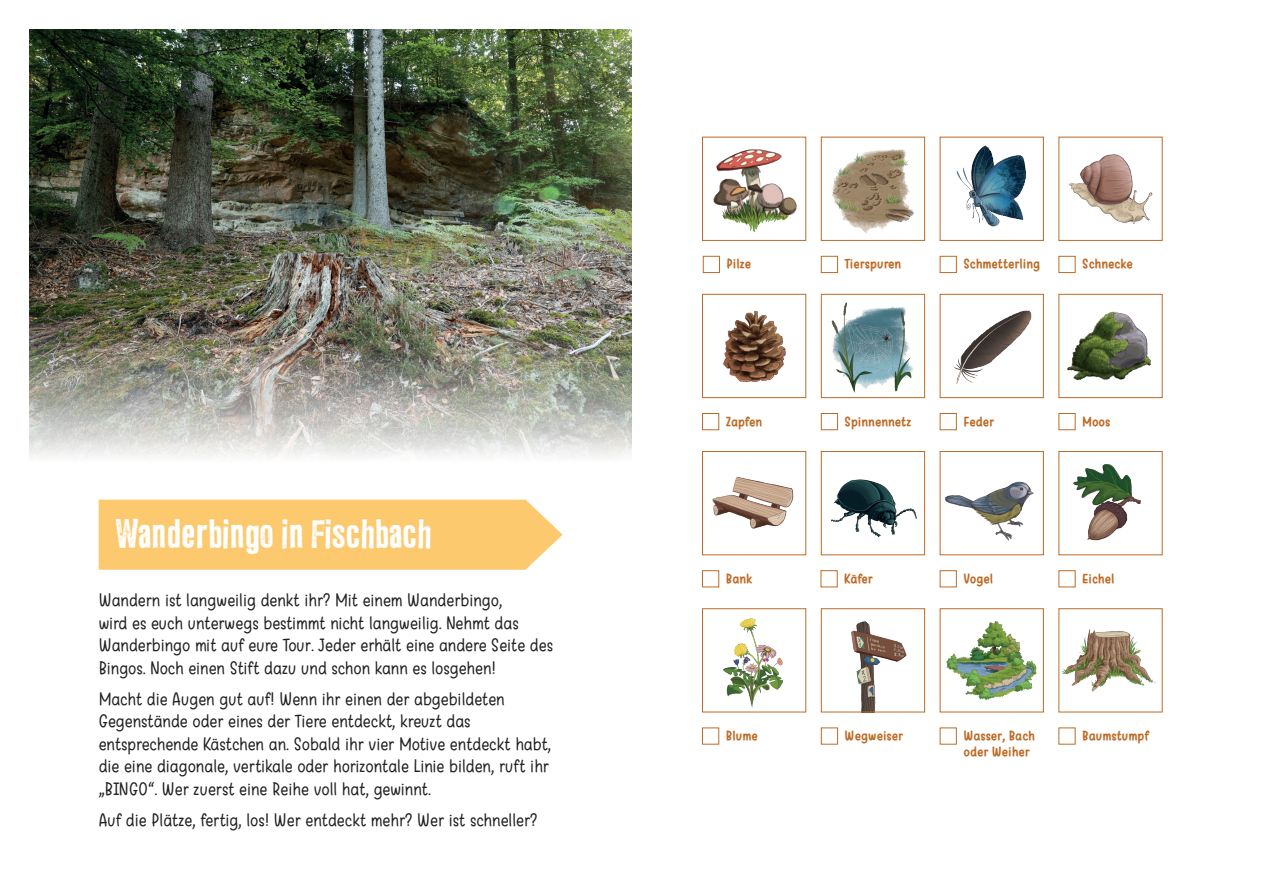
<style>
.page{position:relative;width:1263px;height:893px;background:#fff}
.page>*{position:absolute;margin:0;border:0;box-sizing:border-box;transform-origin:0 0}
.t1{font:36px "LL Rubber Grotesque";letter-spacing:-.06em;color:#fff}
.t2{font:18.75px/22.5px "Warung Kopi";color:#231f20}
.t3{font:700 13.5px/16.2px "Warung Kopi";color:#bd6b26}
</style>
<div class="page">
<img style="left:30px;top:30px;width:601px;height:427px">
<div style="left:99px;top:500px;width:464px;height:70px;background:#fdc96f"></div>
<img style="left:713px;top:149px;width:84px;height:84px">
<div style="left:702px;top:137px;width:104px;height:104px;border:1px solid #bd6b26"></div>
<img style="left:956px;top:145px;width:71px;height:82px">
<div style="left:940px;top:137px;width:104px;height:104px;border:1px solid #bd6b26"></div>
<img style="left:1069px;top:154px;width:84px;height:70px">
<img style="left:831px;top:149px;width:83px;height:84px">
<div style="left:821px;top:137px;width:104px;height:104px;border:1px solid #bd6b26"></div>
<div style="left:703px;top:256px;width:17px;height:17px;border:1px solid #bd6b26"></div>
<div style="left:821px;top:256px;width:17px;height:17px;border:1px solid #bd6b26"></div>
<div style="left:940px;top:256px;width:17px;height:17px;border:1px solid #bd6b26"></div>
<div style="left:1058px;top:256px;width:17px;height:17px;border:1px solid #bd6b26"></div>
<img style="left:954px;top:310px;width:78px;height:74px">
<div style="left:940px;top:294px;width:104px;height:104px;border:1px solid #bd6b26"></div>
<img style="left:1067px;top:311px;width:84px;height:70px">
<div style="left:1058px;top:294px;width:104px;height:104px;border:1px solid #bd6b26"></div>
<img style="left:831px;top:302px;width:83px;height:91px">
<div style="left:821px;top:294px;width:104px;height:104px;border:1px solid #bd6b26"></div>
<img style="left:723px;top:310px;width:63px;height:72px">
<div style="left:702px;top:294px;width:104px;height:104px;border:1px solid #bd6b26"></div>
<div style="left:702px;top:413px;width:17px;height:17px;border:1px solid #bd6b26"></div>
<div style="left:821px;top:413px;width:17px;height:17px;border:1px solid #bd6b26"></div>
<div style="left:940px;top:413px;width:17px;height:17px;border:1px solid #bd6b26"></div>
<div style="left:1058px;top:413px;width:17px;height:17px;border:1px solid #bd6b26"></div>
<img style="left:712px;top:476px;width:82px;height:53px">
<div style="left:702px;top:451px;width:104px;height:104px;border:1px solid #bd6b26"></div>
<img style="left:1073px;top:464px;width:68px;height:77px">
<img style="left:831px;top:479px;width:86px;height:58px">
<div style="left:821px;top:451px;width:104px;height:104px;border:1px solid #bd6b26"></div>
<img style="left:944px;top:481px;width:90px;height:60px">
<div style="left:940px;top:451px;width:104px;height:104px;border:1px solid #bd6b26"></div>
<div style="left:702px;top:570px;width:17px;height:17px;border:1px solid #bd6b26"></div>
<div style="left:820px;top:570px;width:18px;height:17px;border:1px solid #bd6b26"></div>
<div style="left:940px;top:570px;width:17px;height:17px;border:1px solid #bd6b26"></div>
<img style="left:1062px;top:629px;width:94px;height:63px">
<img style="left:723px;top:618px;width:60px;height:90px">
<div style="left:702px;top:608px;width:104px;height:104px;border:1px solid #bd6b26"></div>
<img style="left:946px;top:621px;width:91px;height:80px">
<div style="left:940px;top:608px;width:104px;height:104px;border:1px solid #bd6b26"></div>
<img style="left:851px;top:621px;width:56px;height:89px">
<div style="left:821px;top:608px;width:104px;height:104px;border:1px solid #bd6b26"></div>
<div style="left:702px;top:727px;width:17px;height:17px;border:1px solid #bd6b26"></div>
<div style="left:821px;top:727px;width:17px;height:17px;border:1px solid #bd6b26"></div>
<p class="t1" style="left:115px;top:511px;width:319px">Wanderbingo in Fischbach</p>
<p class="t2" style="left:99px;top:589px;width:456px">Wandern ist langweilig denkt ihr? Mit einem Wanderbingo,<br>wird es euch unterwegs bestimmt nicht langweilig. Nehmt das Wanderbingo mit auf eure Tour. Jeder erhält eine andere Seite des Bingos. Noch einen Stift dazu und schon kann es losgehen!</p>
<p class="t2" style="left:99px;top:687px;width:454px">Macht die Augen gut auf! Wenn ihr einen der abgebildeten Gegenstände oder eines der Tiere entdeckt, kreuzt das entsprechende Kästchen an. Sobald ihr vier Motive entdeckt habt, die eine diagonale, vertikale oder horizontale Linie bilden, ruft ihr „BINGO“. Wer zuerst eine Reihe voll hat, gewinnt.</p>
<p class="t2" style="left:99px;top:808px;width:440px">Auf die Plätze, fertig, los! Wer entdeckt mehr? Wer ist schneller?</p>
<p class="t3" style="left:727px;top:256px;width:26px">Pilze</p>
<p class="t3" style="left:845px;top:256px;width:58px">Tierspuren</p>
<p class="t3" style="left:963px;top:256px;width:78px">Schmetterling</p>
<p class="t3" style="left:1082px;top:256px;width:52px">Schnecke</p>
<p class="t3" style="left:726px;top:413px;width:38px">Zapfen</p>
<p class="t3" style="left:845px;top:413px;width:68px">Spinnennetz</p>
<p class="t3" style="left:963px;top:413px;width:32px">Feder</p>
<p class="t3" style="left:1082px;top:413px;width:30px">Moos</p>
<p class="t3" style="left:726px;top:570px;width:28px">Bank</p>
<p class="t3" style="left:844px;top:570px;width:30px">Käfer</p>
<p class="t3" style="left:963px;top:570px;width:31px">Vogel</p>
<p class="t3" style="left:1082px;top:570px;width:34px">Eichel</p>
<p class="t3" style="left:726px;top:728px;width:33px">Blume</p>
<p class="t3" style="left:845px;top:728px;width:60px">Wegweiser</p>
<p class="t3" style="left:963px;top:728px;width:73px">Wasser, Bach oder Weiher</p>
<p class="t3" style="left:1082px;top:728px;width:68px">Baumstumpf</p>
</div>
